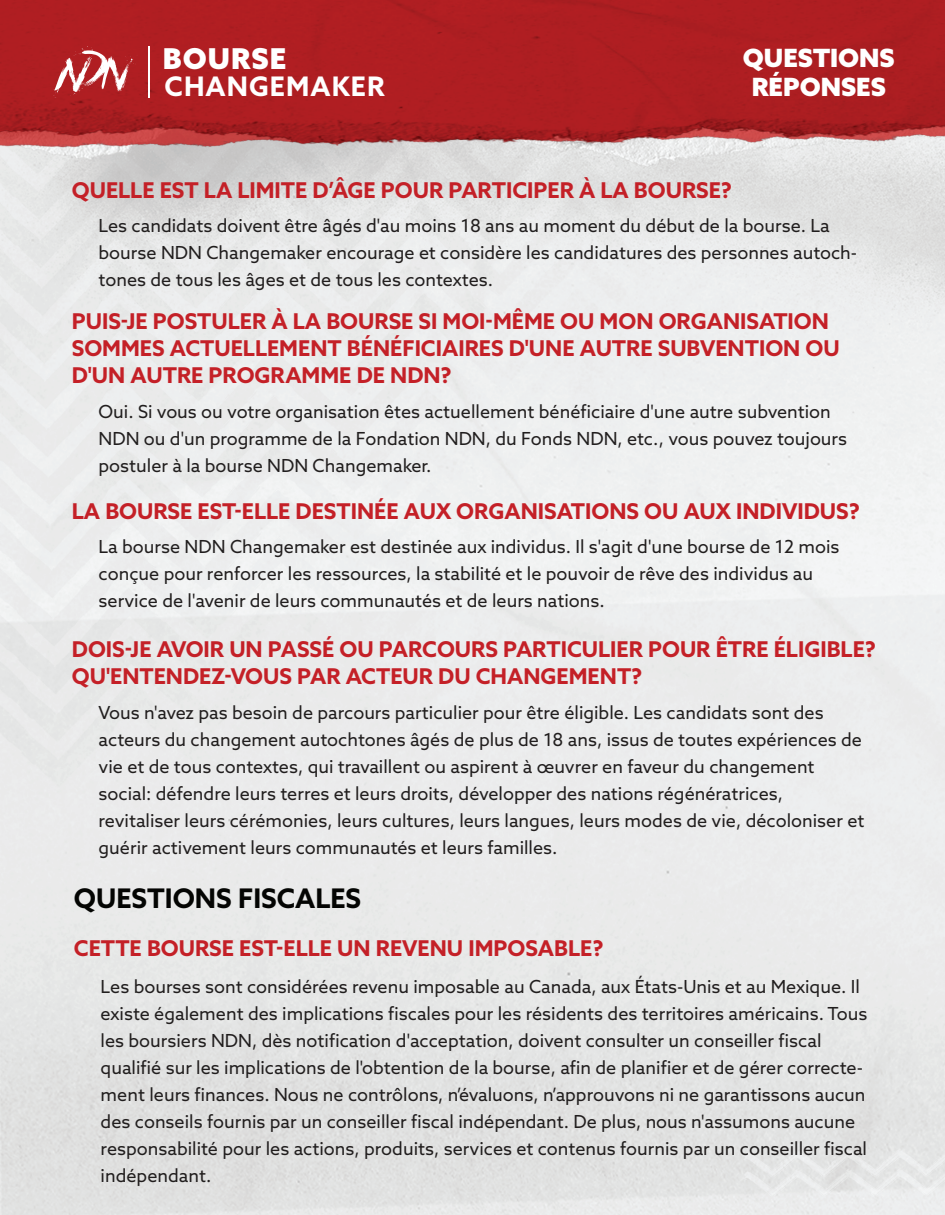
<style>
.page{position:relative;width:945px;height:1215px;background:#fff}
.page>*{position:absolute;margin:0;border:0;box-sizing:border-box;transform-origin:0 0}
.t1{font:900 28.8px "Azo Sans";letter-spacing:.04em;color:#fff}
.t2{font:700 27px "Azo Sans";color:#040503}
.t3{font:700 27px "Azo Sans";letter-spacing:.04em;color:#fff}
.t4{font:900 25.2px/29.1px "Azo Sans";color:#fff;text-align:center}
.t5{font:700 21.75px/27px "Azo Sans";color:#c42027}
.t6{font:18px/27px "Azo Sans";color:#211e1e}
</style>
<div class="page">
<img style="left:0;top:0;width:945px;height:1215px">
<hr style="left:148px;top:46px;width:2px;height:51px;background:#fff">
<svg style="left:54px;top:46px;width:84px;height:52px;background:#bf4e51"></svg>
<h1 class="t1" style="left:163px;top:39px;width:125px">BOURSE</h1>
<h2 class="t3" style="left:165px;top:68px;width:222px">CHANGEMAKER</h2>
<h3 class="t4" style="left:743px;top:43px;width:153px">QUESTIONS<br>RÉPONSES</h3>
<p class="t5" style="left:72px;top:176px;width:662px">QUELLE EST LA LIMITE D’ÂGE POUR PARTICIPER À LA BOURSE?</p>
<p class="t6" style="left:99px;top:212px;width:760px">Les candidats doivent être âgés d'au moins 18 ans au moment du début de la bourse. La bourse NDN Changemaker encourage et considère les candidatures des personnes autoch&shy;tones de tous les âges et de tous les contextes.</p>
<p class="t5" style="left:72px;top:308px;width:769px">PUIS-JE POSTULER À LA BOURSE SI MOI-MÊME OU MON ORGANISATION<br>SOMMES ACTUELLEMENT BÉNÉFICIAIRES D'UNE AUTRE SUBVENTION OU<br>D'UN AUTRE PROGRAMME DE NDN?</p>
<p class="t6" style="left:99px;top:398px;width:750px">Oui. Si vous ou votre organisation êtes actuellement bénéficiaire d'une autre subvention<br>NDN ou d'un programme de la Fondation NDN, du Fonds NDN, etc., vous pouvez toujours postuler à la bourse NDN Changemaker.</p>
<p class="t5" style="left:72px;top:497px;width:790px">LA BOURSE EST-ELLE DESTINÉE AUX ORGANISATIONS OU AUX INDIVIDUS?</p>
<p class="t6" style="left:99px;top:533px;width:742px">La bourse NDN Changemaker est destinée aux individus. Il s'agit d'une bourse de 12 mois conçue pour renforcer les ressources, la stabilité et le pouvoir de rêve des individus au service de l'avenir de leurs communautés et de leurs nations.</p>
<p class="t5" style="left:72px;top:636px;width:806px">DOIS-JE AVOIR UN PASSÉ OU PARCOURS PARTICULIER POUR ÊTRE ÉLIGIBLE?<br>QU'ENTENDEZ-VOUS PAR ACTEUR DU CHANGEMENT?</p>
<p class="t6" style="left:99px;top:699px;width:767px">Vous n'avez pas besoin de parcours particulier pour être éligible. Les candidats sont des acteurs du changement autochtones âgés de plus de 18 ans, issus de toutes expériences de vie et de tous contextes, qui travaillent ou aspirent à œuvrer en faveur du changement social: défendre leurs terres et leurs droits, développer des nations régénératrices, revitaliser leurs cérémonies, leurs cultures, leurs langues, leurs modes de vie, décoloniser et guérir activement leurs communautés et leurs familles.</p>
<h2 class="t2" style="left:74px;top:881px;width:289px">QUESTIONS FISCALES</h2>
<p class="t5" style="left:74px;top:935px;width:531px">CETTE BOURSE EST-ELLE UN REVENU IMPOSABLE?</p>
<p class="t6" style="left:101px;top:973px;width:768px">Les bourses sont considérées revenu imposable au Canada, aux États-Unis et au Mexique. Il existe également des implications fiscales pour les résidents des territoires américains. Tous les boursiers NDN, dès notification d'acceptation, doivent consulter un conseiller fiscal qualifié sur les implications de l'obtention de la bourse, afin de planifier et de gérer correcte&shy;ment leurs finances. Nous ne contrôlons, n’évaluons, n’approuvons ni ne garantissons aucun des conseils fournis par un conseiller fiscal indépendant. De plus, nous n'assumons aucune responsabilité pour les actions, produits, services et contenus fournis par un conseiller fiscal indépendant.</p>
</div>
